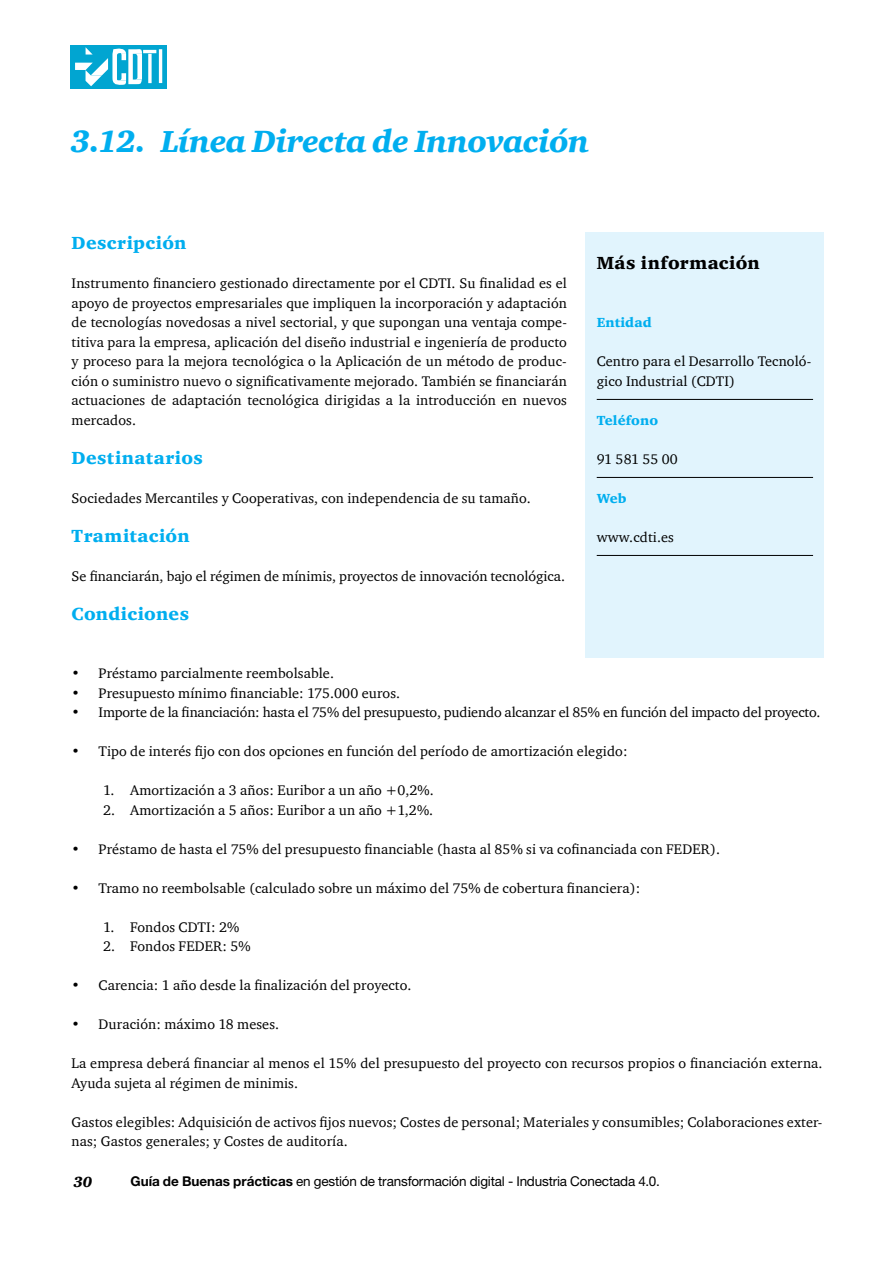
<style>
.page{position:relative;width:893px;height:1263px;background:#fff}
.page>*{position:absolute;margin:0;border:0;box-sizing:border-box;transform-origin:0 0}
.t1{font:31.5px "Charter ITC Blac Ital";letter-spacing:-.015em;color:#00aeef}
.t2{font:18px "Charter ITC Blac";letter-spacing:.025em;color:#00aeef}
.t3{font:18px "Charter ITC Blac";letter-spacing:.025em;color:#000}
.t4{font:15px "Charter ITC Blac Ital";color:#000}
.t5{font:14.25px/19.5px "Charter ITC";letter-spacing:.01em;color:#000}
.t6{font:14.25px "Charter ITC";letter-spacing:-.01em;color:#000}
.t7{font:13.5px "Helvetica Neue LT Std";letter-spacing:-.015em;color:#000}
.t8{font:13.5px "Charter ITC Blac";letter-spacing:.01em;color:#00aeef}
.s1{font-weight:700}
</style>
<div class="page">
<div style="left:585px;top:232px;width:239px;height:426px;background:#e1f4fd"></div>
<hr style="left:597px;top:399px;width:216px;height:1px;background:#000">
<hr style="left:597px;top:477px;width:216px;height:1px;background:#000">
<hr style="left:597px;top:555px;width:216px;height:1px;background:#000">
<div style="left:70px;top:45px;width:97px;height:43px;background:#01a5d1"></div>
<svg style="left:75px;top:47px;width:81px;height:39px"></svg>
<hr style="left:159px;top:49px;width:3px;height:34px;background:#fff">
<h1 class="t1" style="left:70px;top:121px;width:520px">3.12. Línea Directa de Innovación</h1>
<p class="t2" style="left:72px;top:232px;width:116px">Descripción</p>
<p class="t5" style="left:72px;top:273px;width:497px;text-align:justify">Instrumento financiero gestionado directamente por el CDTI. Su finalidad es el apoyo de proyectos empresariales que impliquen la incorporación y adaptación de tecnologías novedosas a nivel sectorial, y que supongan una ventaja compe&shy;titiva para la empresa, aplicación del diseño industrial e ingeniería de producto y proceso para la mejora tecnológica o la Aplicación de un método de produc&shy;ción o suministro nuevo o significativamente mejorado. También se financiarán actuaciones de adaptación tecnológica dirigidas a la introducción en nuevos mercados.</p>
<p class="t2" style="left:72px;top:446px;width:133px">Destinatarios</p>
<p class="t5" style="left:72px;top:488px;width:461px">Sociedades Mercantiles y Cooperativas, con independencia de su tamaño.</p>
<p class="t2" style="left:72px;top:524px;width:120px">Tramitación</p>
<p class="t5" style="left:72px;top:566px;width:495px">Se financiarán, bajo el régimen de mínimis, proyectos de innovación tecnológica.</p>
<p class="t2" style="left:72px;top:602px;width:119px">Condiciones</p>
<p class="t3" style="left:597px;top:251px;width:165px">Más información</p>
<p class="t8" style="left:597px;top:314px;width:57px">Entidad</p>
<p class="t5" style="left:597px;top:351px;width:216px">Centro para el Desarrollo Tecnoló&shy;gico Industrial (CDTI)</p>
<p class="t8" style="left:597px;top:412px;width:63px">Teléfono</p>
<p class="t5" style="left:597px;top:449px;width:83px">91 581 55 00</p>
<p class="t8" style="left:597px;top:490px;width:31px">Web</p>
<p class="t5" style="left:597px;top:527px;width:79px">www.cdti.es</p>
<p class="t5" style="left:72px;top:663px;width:264px">• Préstamo parcialmente reembolsable.</p>
<p class="t5" style="left:72px;top:683px;width:330px">• Presupuesto mínimo financiable: 175.000 euros.</p>
<p class="t6" style="left:72px;top:703px;width:750px">• Importe de la financiación: hasta el 75% del presupuesto, pudiendo alcanzar el 85% en función del impacto del proyecto.</p>
<p class="t5" style="left:72px;top:741px;width:557px">• Tipo de interés fijo con dos opciones en función del período de amortización elegido:</p>
<p class="t5" style="left:103px;top:780px;width:332px">1. Amortización a 3 años: Euribor a un año +0,2%.</p>
<p class="t5" style="left:103px;top:800px;width:332px">2. Amortización a 5 años: Euribor a un año +1,2%.</p>
<p class="t5" style="left:72px;top:839px;width:650px">• Préstamo de hasta el 75% del presupuesto financiable (hasta al 85% si va cofinanciada con FEDER).</p>
<p class="t5" style="left:72px;top:878px;width:570px">• Tramo no reembolsable (calculado sobre un máximo del 75% de cobertura financiera):</p>
<p class="t5" style="left:103px;top:917px;width:138px">1. Fondos CDTI: 2%</p>
<p class="t5" style="left:103px;top:936px;width:149px">2. Fondos FEDER: 5%</p>
<p class="t5" style="left:72px;top:975px;width:341px">• Carencia: 1 año desde la finalización del proyecto.</p>
<p class="t5" style="left:72px;top:1014px;width:209px">• Duración: máximo 18 meses.</p>
<p class="t5" style="left:72px;top:1053px;width:752px">La empresa deberá financiar al menos el 15% del presupuesto del proyecto con recursos propios o financiación externa.<br>Ayuda sujeta al régimen de minimis.</p>
<p class="t5" style="left:72px;top:1112px;width:752px">Gastos elegibles: Adquisición de activos fijos nuevos; Costes de personal; Materiales y consumibles; Colaboraciones exter&shy;nas; Gastos generales; y Costes de auditoría.</p>
<p class="t4" style="left:74px;top:1173px;width:20px">30</p>
<p class="t7" style="left:130px;top:1173px;width:531px"><span class="s1">Guía de Buenas prácticas</span> en gestión de transformación digital - Industria Conectada 4.0.</p>
</div>
